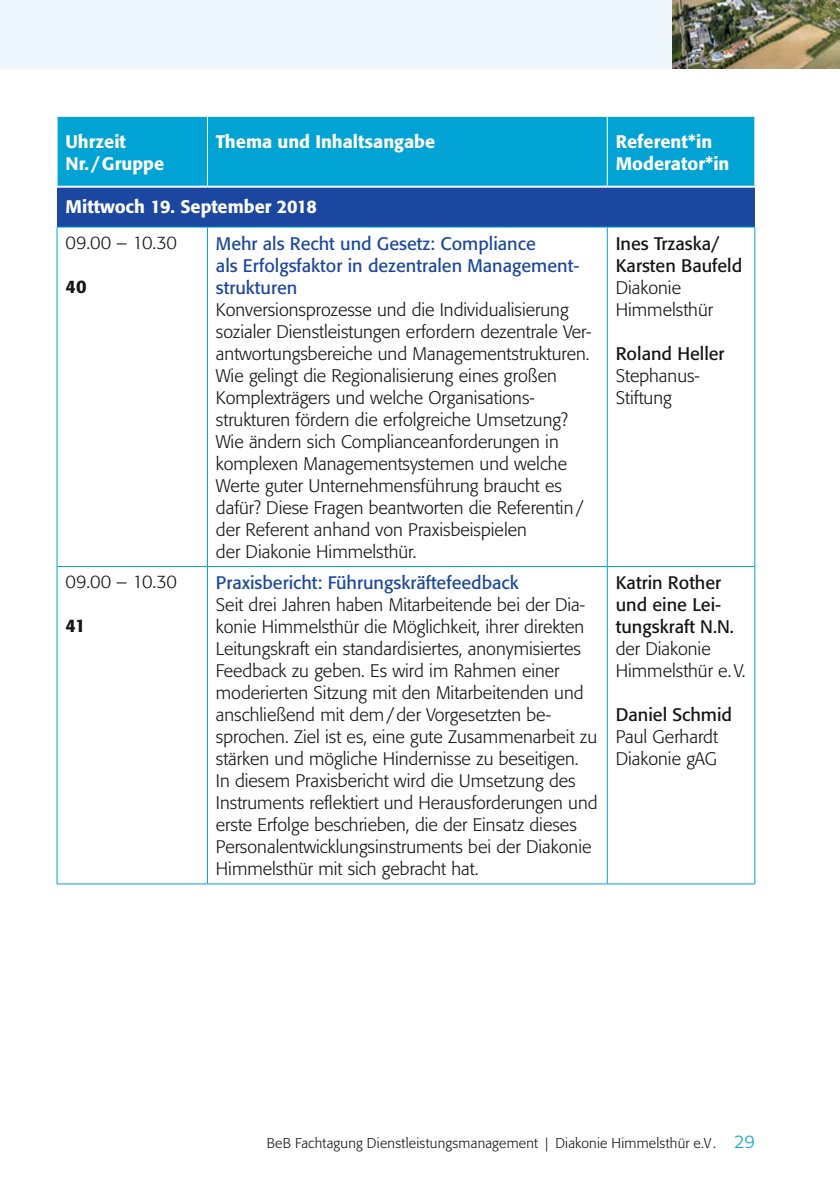
<style>
.page{position:relative;width:840px;height:1191px;background:#fff}
.page>*{position:absolute;margin:0;border:0;box-sizing:border-box;transform-origin:0 0}
.t1{font:300 18px/22px "Formata";color:#131413}
.t2{font:18px/22px "Formata";color:#1c47a0}
.t3{font:18px/22px "Formata";color:#131413}
.t4{font:500 18px/22px "Formata";color:#fff}
.t5{font:500 18px "Formata";color:#131413}
.t6{font:300 14px "Formata";letter-spacing:.015em;color:#131413}
.s1{font-size:18px;color:#00a3d3}
</style>
<div class="page">
<div style="left:0;top:0;width:839px;height:68px;background:#eef7fd"></div>
<img style="left:672px;top:0;width:167px;height:68px">
<div style="left:58px;top:117px;width:696px;height:69px;background:#00a3d3"></div>
<div style="left:57px;top:187px;width:697px;height:40px;background:#1c47a0"></div>
<hr style="left:207px;top:227px;width:1px;height:339px;background:#00a3d3">
<hr style="left:606px;top:227px;width:1px;height:339px;background:#00a3d3">
<hr style="left:207px;top:567px;width:1px;height:316px;background:#00a3d3">
<hr style="left:606px;top:567px;width:1px;height:316px;background:#00a3d3">
<hr style="left:207px;top:117px;width:1px;height:69px;background:#fff">
<hr style="left:606px;top:117px;width:1px;height:69px;background:#fff">
<hr style="left:57px;top:186px;width:150px;height:2px;background:#fff">
<hr style="left:207px;top:186px;width:400px;height:2px;background:#fff">
<hr style="left:607px;top:186px;width:147px;height:2px;background:#fff">
<hr style="left:57px;top:227px;width:1px;height:339px;background:#00a3d3">
<hr style="left:754px;top:227px;width:1px;height:339px;background:#00a3d3">
<hr style="left:57px;top:567px;width:1px;height:316px;background:#00a3d3">
<hr style="left:754px;top:567px;width:1px;height:316px;background:#00a3d3">
<hr style="left:57px;top:883px;width:150px;height:1px;background:#00a3d3">
<hr style="left:207px;top:883px;width:400px;height:1px;background:#00a3d3">
<hr style="left:607px;top:883px;width:147px;height:1px;background:#00a3d3">
<hr style="left:57px;top:227px;width:150px;height:1px;background:#00a3d3">
<hr style="left:57px;top:566px;width:150px;height:1px;background:#00a3d3">
<hr style="left:207px;top:227px;width:400px;height:1px;background:#00a3d3">
<hr style="left:207px;top:566px;width:400px;height:1px;background:#00a3d3">
<hr style="left:607px;top:227px;width:147px;height:1px;background:#00a3d3">
<hr style="left:607px;top:566px;width:147px;height:1px;background:#00a3d3">
<p class="t4" style="left:65px;top:130px;width:100px">Uhrzeit<br>Nr. /Gruppe</p>
<p class="t4" style="left:216px;top:130px;width:220px">Thema und Inhaltsangabe</p>
<p class="t4" style="left:615px;top:130px;width:115px">Referent*in<br>Moderator*in</p>
<p class="t4" style="left:65px;top:196px;width:253px">Mittwoch 19. September 2018</p>
<p class="t1" style="left:65px;top:232px;width:113px">09.00 – 10.30</p>
<p class="t5" style="left:65px;top:276px;width:22px">40</p>
<p class="t3" style="left:615px;top:232px;width:128px">Ines Trzaska/<br>Karsten Baufeld</p>
<p class="t1" style="left:615px;top:277px;width:99px">Diakonie<br>Himmelsthür</p>
<p class="t3" style="left:615px;top:342px;width:110px">Roland Heller</p>
<p class="t1" style="left:615px;top:365px;width:86px">Stephanus-<br>Stiftung</p>
<p class="t2" style="left:216px;top:232px;width:365px">Mehr als Recht und Gesetz: Compliance<br>als Erfolgsfaktor in dezentralen Management&shy;strukturen</p>
<p class="t1" style="left:216px;top:299px;width:377px">Konversionsprozesse und die Individualisierung sozialer Dienstleistungen erfordern dezentrale Ver&shy;antwortungsbereiche und Managementstrukturen.<br>Wie gelingt die Regionalisierung eines großen Komplexträgers und welche Organisations&shy;strukturen fördern die erfolgreiche Umsetzung?<br>Wie ändern sich Complianceanforderungen in komplexen Managementsystemen und welche Werte guter Unternehmensführung braucht es dafür? Diese Fragen beantworten die Referentin/ der Referent anhand von Praxisbeispielen<br>der Diakonie Himmelsthür.</p>
<p class="t1" style="left:65px;top:571px;width:113px">09.00 – 10.30</p>
<p class="t5" style="left:65px;top:615px;width:22px">41</p>
<p class="t2" style="left:216px;top:572px;width:304px">Praxisbericht: Führungskräftefeedback</p>
<p class="t1" style="left:216px;top:594px;width:383px">Seit drei Jahren haben Mitarbeitende bei der Dia&shy;konie Himmelsthür die Möglichkeit, ihrer direkten Leitungskraft ein standardisiertes, anonymisiertes Feedback zu geben. Es wird im Rahmen einer moderierten Sitzung mit den Mitarbeitenden und anschließend mit dem/der Vorgesetzten be&shy;sprochen. Ziel ist es, eine gute Zusammenarbeit zu stärken und mögliche Hindernisse zu beseitigen.<br>In diesem Praxisbericht wird die Umsetzung des Instruments reflektiert und Herausforderungen und erste Erfolge beschrieben, die der Einsatz dieses Personalentwicklungsinstruments bei der Diakonie Himmelsthür mit sich gebracht hat.</p>
<p class="t3" style="left:615px;top:572px;width:120px">Katrin Rother und eine Lei&shy;tungskraft N.N.</p>
<p class="t1" style="left:615px;top:638px;width:131px">der Diakonie<br>Himmelsthür e.V.</p>
<p class="t3" style="left:615px;top:704px;width:118px">Daniel Schmid</p>
<p class="t1" style="left:615px;top:726px;width:104px">Paul Gerhardt<br>Diakonie gAG</p>
<p class="t6" style="left:267px;top:1135px;width:489px">BeB Fachtagung Dienstleistungsmanagement | Diakonie Himmelsthür e.V. <span class="s1">29</span></p>
</div>
